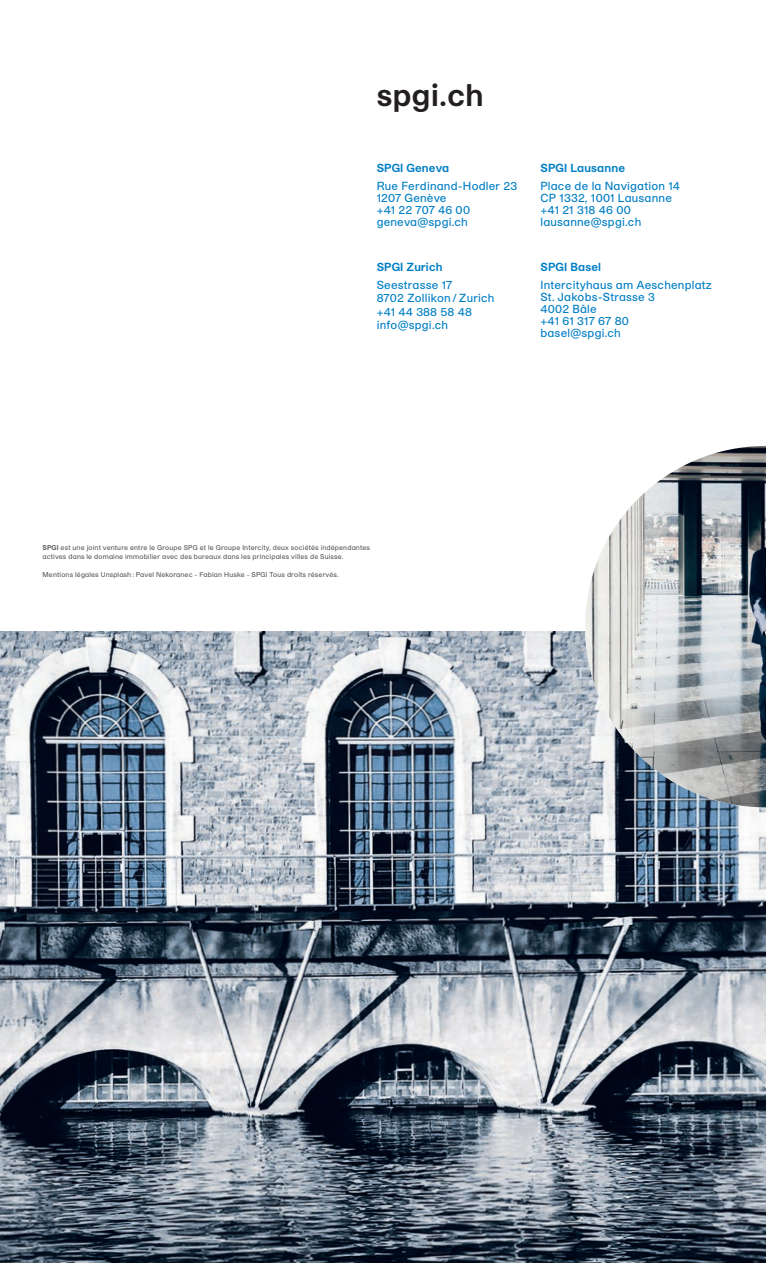
<style>
.page{position:relative;width:766px;height:1263px;background:#fff}
.page>*{position:absolute;margin:0;border:0;box-sizing:border-box;transform-origin:0 0}
.t1{font:700 30px "Studio Pro";letter-spacing:.02em;color:#231f20}
.t2{font:500 11.25px/12px "Studio Pro";letter-spacing:.02em;color:#007ec5}
.t3{font:700 11.25px "Studio Pro";letter-spacing:.02em;color:#007ec5}
.t4{font:500 6.75px/9px "Studio Pro";letter-spacing:.02em;color:#57585a}
.s1{font-weight:700}
</style>
<div class="page">
<img style="left:0;top:631px;width:765px;height:632px">
<img style="left:585px;top:446px;width:180px;height:361px">
<h1 class="t1" style="left:376px;top:74px;width:108px">spgi.ch</h1>
<p class="t3" style="left:376px;top:160px;width:74px">SPGI Geneva</p>
<p class="t2" style="left:376px;top:180px;width:142px">Rue Ferdinand-Hodler 23<br>1207 Genève<br>+41 22 707 46 00 geneva@spgi.ch</p>
<p class="t3" style="left:376px;top:259px;width:67px">SPGI Zurich</p>
<p class="t2" style="left:376px;top:278px;width:119px;line-height:13.5px">Seestrasse 17<br>8702 Zollikon /Zurich +41 44 388 58 48 info@spgi.ch</p>
<p class="t3" style="left:540px;top:160px;width:86px">SPGI Lausanne</p>
<p class="t2" style="left:540px;top:180px;width:141px">Place de la Navigation 14<br>CP 1332, 1001 Lausanne +41 21 318 46 00 lausanne@spgi.ch</p>
<p class="t3" style="left:540px;top:259px;width:62px">SPGI Basel</p>
<p class="t2" style="left:540px;top:279px;width:173px">Intercityhaus am Aeschenplatz<br>St. Jakobs-Strasse 3<br>4002 Bâle<br>+41 61 317 67 80 basel@spgi.ch</p>
<p class="t4" style="left:43px;top:543px;width:329px"><span class="s1">SPGI</span> est une joint venture entre le Groupe SPG et le Groupe Intercity, deux sociétés indépendantes actives dans le domaine immobilier avec des bureaux dans les principales villes de Suisse.</p>
<p class="t4" style="left:43px;top:570px;width:297px">Mentions légales Unsplash : Pavel Nekoranec - Fabian Huske - SPGI Tous droits réservés.</p>
</div>
